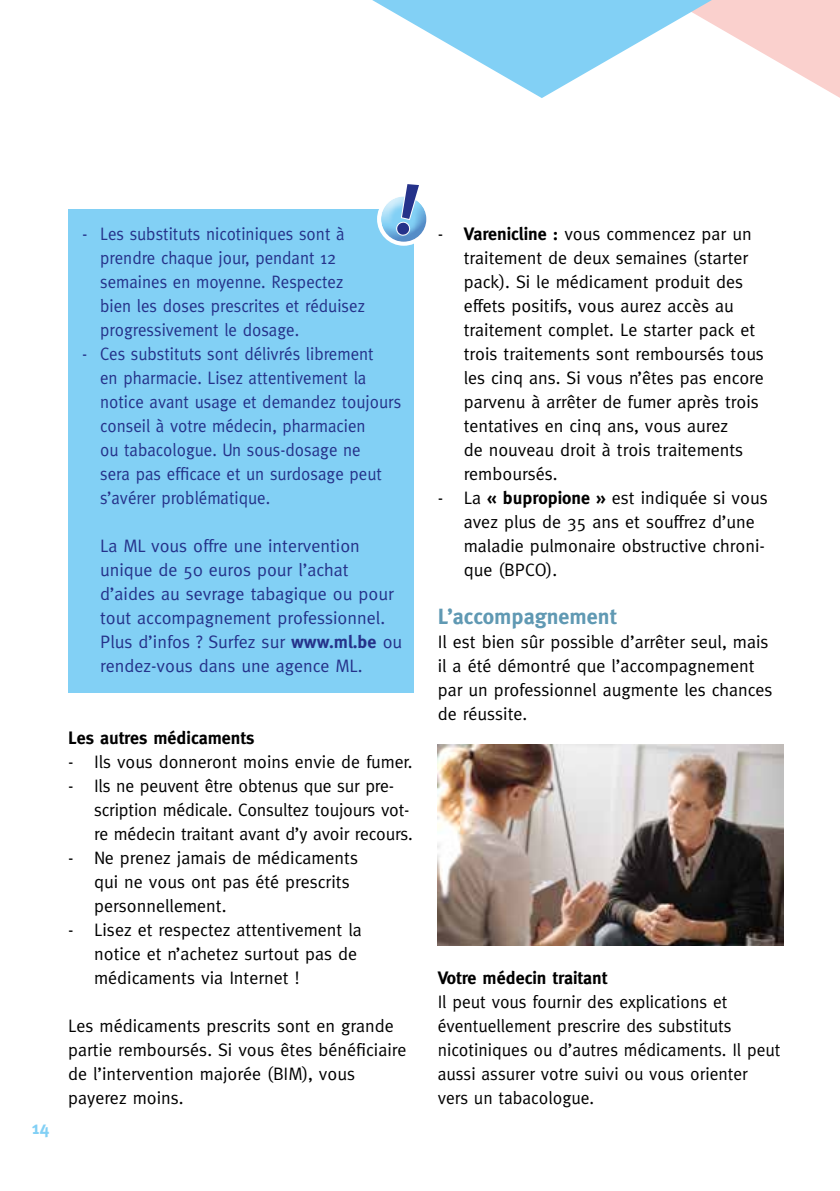
<style>
.page{position:relative;width:840px;height:1191px;background:#fff}
.page>*{position:absolute;margin:0;border:0;box-sizing:border-box;transform-origin:0 0}
.t1{font:700 22px "Meta";color:#6099b3}
.t2{font:18px/24px "Meta";color:#000}
.t3{font:18px/24px "Meta";color:#25328a;scale:.94 1}
.t4{font:18px/24px "Meta";color:#25328a}
.t5{font:700 18px "Meta";color:#000}
.t6{font:700 18px "Meta";color:#82d0f5}
.s1{font-weight:700}
</style>
<div class="page">
<svg style="left:372px;top:0;width:467px;height:98px"></svg>
<img style="left:437px;top:744px;width:345px;height:201px">
<div style="left:68px;top:209px;width:345px;height:483px;background:#82d0f5"></div>
<div style="left:377px;top:192px;width:53px;height:54px;border:8px solid #fff;border-radius:50%"></div>
<div style="left:378px;top:193px;width:48px;height:35px;background:#fff"></div>
<div style="left:378px;top:202px;width:48px;height:41px;background:#25328a;opacity:.41"></div>
<svg style="left:396px;top:192px;width:23px;height:44px"></svg>
<p class="t4" style="left:82px;top:222px;width:264px">- Les substituts nicotiniques sont à</p>
<p class="t3" style="left:100px;top:246px;width:283px">prendre chaque jour, pendant 12 semaines en moyenne. Respectez bien les doses prescrites et réduisez progressivement le dosage.</p>
<p class="t3" style="left:100px;top:342px;width:321px;text-indent:-18px">- Ces substituts sont délivrés librement<br>en pharmacie. Lisez attentivement la notice avant usage et demandez toujours conseil à votre médecin, pharmacien<br>ou tabacologue. Un sous-dosage ne<br>sera pas efficace et un surdosage peut s’avérer problématique.</p>
<p class="t4" style="left:100px;top:534px;width:303px">La ML vous offre une intervention unique de 50 euros pour l’achat d’aides au sevrage tabagique ou pour tout accompagnement professionnel.<br>Plus d’infos ? Surfez sur <span class="s1">www.ml.be</span> ou rendez-vous dans une agence ML.</p>
<p class="t6" style="left:31px;top:1117px;width:19px">14</p>
<p class="t5" style="left:68px;top:727px;width:188px">Les autres médicaments</p>
<p class="t2" style="left:68px;top:750px;width:346px">- Ils vous donneront moins envie de fumer.</p>
<p class="t2" style="left:94px;top:774px;width:320px;text-indent:-26px">- Ils ne peuvent être obtenus que sur pre&shy;scription médicale. Consultez toujours vot&shy;re médecin traitant avant d’y avoir recours.</p>
<p class="t2" style="left:94px;top:846px;width:265px;text-indent:-26px">- Ne prenez jamais de médicaments qui ne vous ont pas été prescrits personnellement.</p>
<p class="t2" style="left:94px;top:918px;width:269px;text-indent:-26px">- Lisez et respectez attentivement la notice et n’achetez surtout pas de médicaments via Internet !</p>
<p class="t2" style="left:68px;top:1014px;width:339px">Les médicaments prescrits sont en grande partie remboursés. Si vous êtes bénéficiaire de l’intervention majorée (BIM), vous payerez moins.</p>
<p class="t2" style="left:463px;top:222px;width:301px;text-indent:-26px">- <span class="s1">Varenicline :</span> vous commencez par un traitement de deux semaines (starter pack). Si le médicament produit des effets positifs, vous aurez accès au traitement complet. Le starter pack et trois traitements sont remboursés tous les cinq ans. Si vous n’êtes pas encore parvenu à arrêter de fumer après trois tentatives en cinq ans, vous aurez<br>de nouveau droit à trois traitements remboursés.</p>
<p class="t2" style="left:463px;top:485px;width:305px;text-indent:-26px">- La <span class="s1">« bupropione »</span> est indiquée si vous avez plus de 35 ans et souffrez d’une maladie pulmonaire obstructive chroni&shy;que (BPCO).</p>
<p class="t1" style="left:437px;top:604px;width:180px">L’accompagnement</p>
<p class="t2" style="left:437px;top:630px;width:336px">Il est bien sûr possible d’arrêter seul, mais il a été démontré que l’accompagnement par un professionnel augmente les chances de réussite.</p>
<p class="t5" style="left:437px;top:967px;width:171px">Votre médecin traitant</p>
<p class="t2" style="left:437px;top:990px;width:344px">Il peut vous fournir des explications et éventuellement prescrire des substituts nicotiniques ou d’autres médicaments. Il peut aussi assurer votre suivi ou vous orienter vers un tabacologue.</p>
</div>
